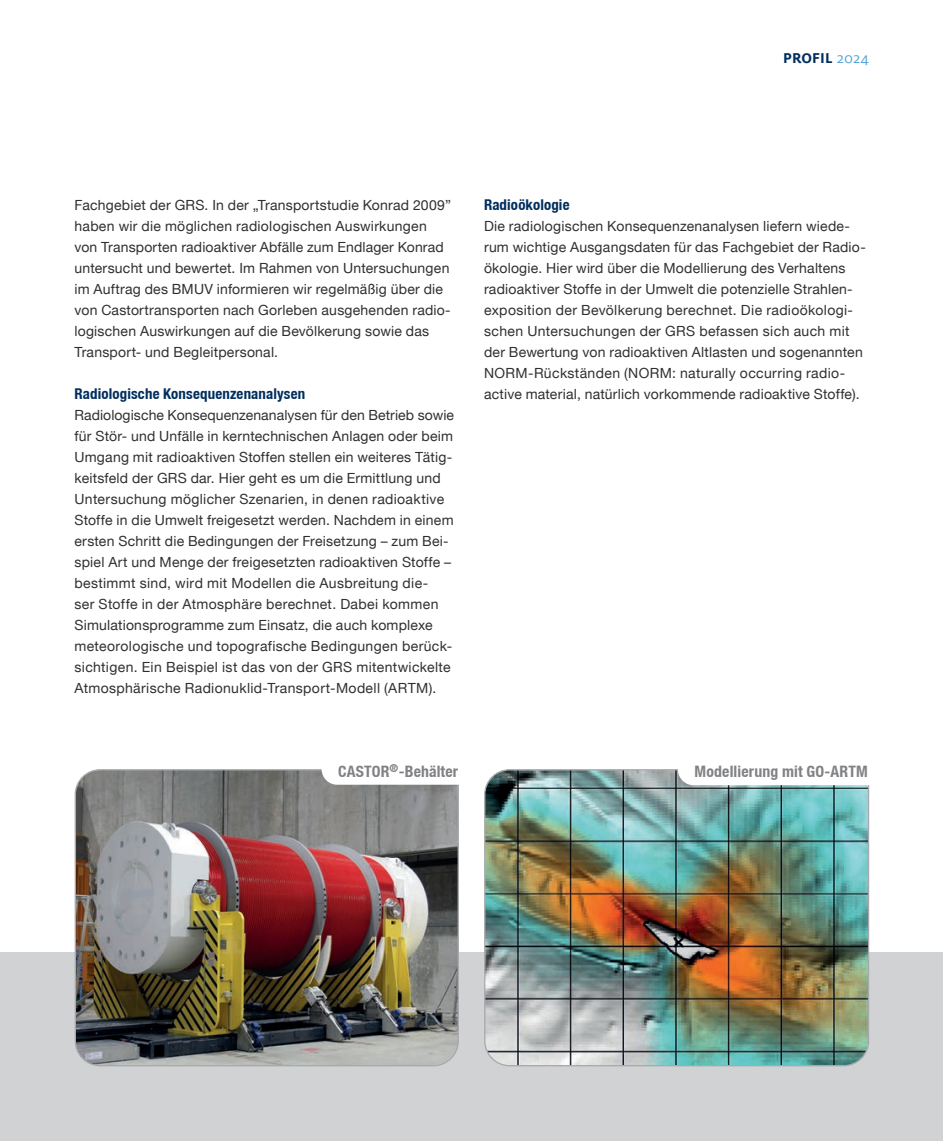
<style>
.page{position:relative;width:943px;height:1141px;background:#fff}
.page>*{position:absolute;margin:0;border:0;box-sizing:border-box;transform-origin:0 0}
.t1{font:700 condensed 15.75px "Helvetica Neue LT";letter-spacing:.01em;color:#808285}
.t2{font:700 15.75px "Milo Pro";letter-spacing:.01em;color:#002e5e}
.t3{font:700 condensed 14.88px "Helvetica Neue LT";letter-spacing:.01em;color:#002e5e}
.t4{font:14px/21px "Helvetica Neue LT";letter-spacing:.015em;color:#312f30}
.s1{font-weight:400;color:#57a6db}
</style>
<div class="page">
<div style="left:0;top:952px;width:943px;height:189px;background:#d1d2d4"></div>
<img style="left:74px;top:769px;width:385px;height:298px">
<img style="left:484px;top:769px;width:385px;height:298px">
<svg style="left:321px;top:769px;width:138px;height:16px"></svg>
<svg style="left:678px;top:769px;width:191px;height:16px"></svg>
<p class="t2" style="left:783px;top:49px;width:87px">PROFIL <span class="s1">2024</span></p>
<p class="t4" style="left:74px;top:194px;width:378px">Fachgebiet der GRS. In der „Transportstudie Konrad 2009” haben wir die möglichen radiologischen Auswirkungen von Transporten radioaktiver Abfälle zum Endlager Konrad untersucht und bewertet. Im Rahmen von Untersuchungen im Auftrag des BMUV informieren wir regelmäßig über die von Castortransporten nach Gorleben ausgehenden radio&shy;logischen Auswirkungen auf die Bevölkerung sowie das Transport- und Begleitpersonal.</p>
<p class="t3" style="left:74px;top:385px;width:232px">Radiologische Konsequenzenanalysen</p>
<p class="t4" style="left:74px;top:404px;width:381px">Radiologische Konsequenzenanalysen für den Betrieb sowie für Stör- und Unfälle in kerntechnischen Anlagen oder beim Umgang mit radioaktiven Stoffen stellen ein weiteres Tätig&shy;keitsfeld der GRS dar. Hier geht es um die Ermittlung und Untersuchung möglicher Szenarien, in denen radioaktive Stoffe in die Umwelt freigesetzt werden. Nachdem in einem ersten Schritt die Bedingungen der Freisetzung – zum Bei&shy;spiel Art und Menge der freigesetzten radioaktiven Stoffe – bestimmt sind, wird mit Modellen die Ausbreitung die-<br>ser Stoffe in der Atmosphäre berechnet. Dabei kommen Simulationsprogramme zum Einsatz, die auch komplexe meteorologische und topografische Bedingungen berück&shy;sichtigen. Ein Beispiel ist das von der GRS mitentwickelte Atmosphärische Radionuklid-Transport-Modell (ARTM).</p>
<p class="t3" style="left:484px;top:196px;width:87px">Radioökologie</p>
<p class="t4" style="left:484px;top:215px;width:383px">Die radiologischen Konsequenzenanalysen liefern wiede&shy;rum wichtige Ausgangsdaten für das Fachgebiet der Radio&shy;ökologie. Hier wird über die Modellierung des Verhaltens radioaktiver Stoffe in der Umwelt die potenzielle Strahlen&shy;exposition der Bevölkerung berechnet. Die radioökologi&shy;schen Untersuchungen der GRS befassen sich auch mit der Bewertung von radioaktiven Altlasten und sogenannten NORM-Rückständen (NORM: naturally occurring radio&shy;active material, natürlich vorkommende radioaktive Stoffe).</p>
<p class="t1" style="left:338px;top:762px;width:121px">CASTOR<sup>®</sup>-Behälter</p>
<p class="t1" style="left:694px;top:762px;width:175px">Modellierung mit GO-ARTM</p>
</div>
